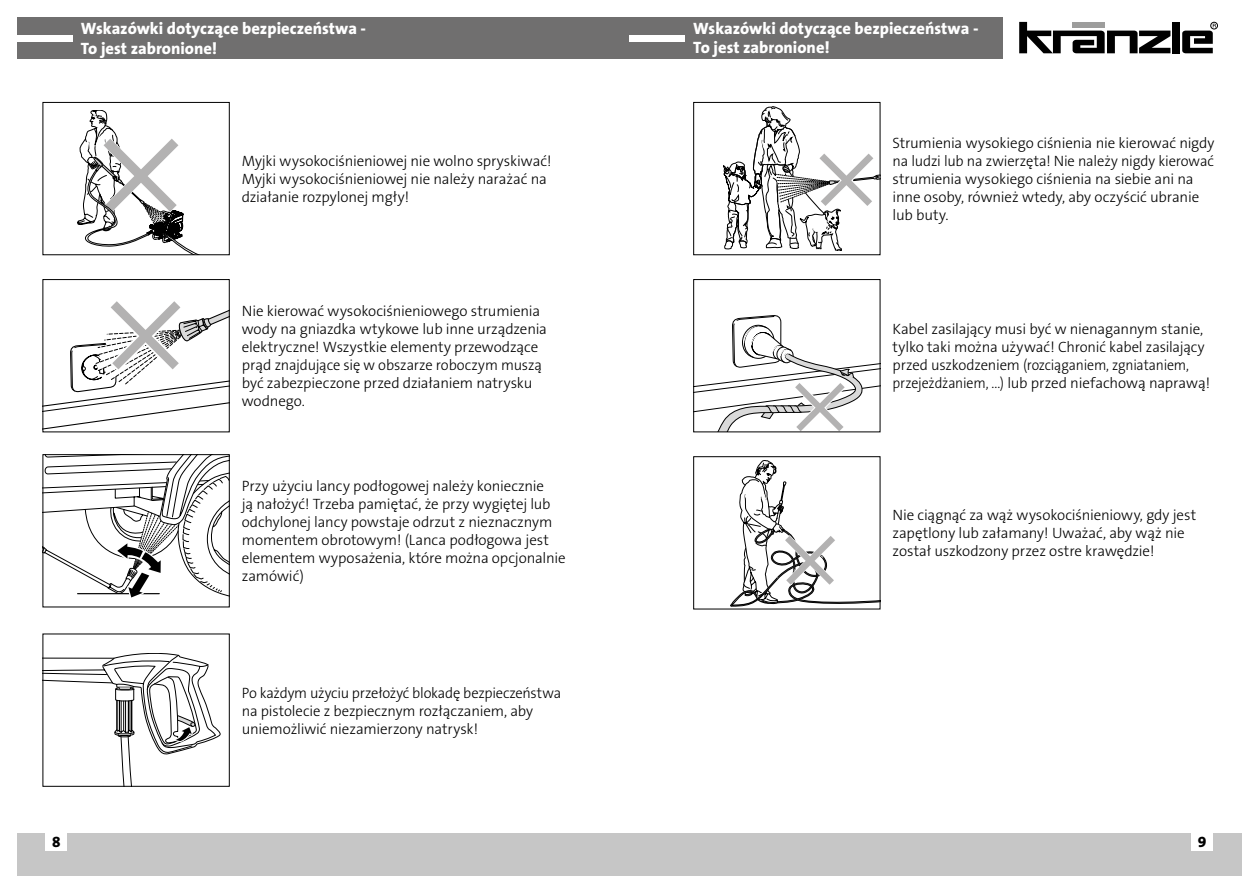
<style>
.page{position:relative;width:1259px;height:893px;background:#fff}
.page>*{position:absolute;margin:0;border:0;box-sizing:border-box;transform-origin:0 0}
.t1{font:16.5px/19.8px "The Sans LP8 Ex Bld";color:#fff}
.t2{font:15px/18px "The Sans LP3 Lig";letter-spacing:-.01em;color:#000}
.t3{font:15px "The Sans LP8 Ex Bld";color:#000}
</style>
<div class="page">
<div style="left:629px;top:833px;width:613px;height:43px;background:#c6c6c6"></div>
<div style="left:17px;top:833px;width:612px;height:43px;background:#c6c6c6"></div>
<div style="left:1191px;top:833px;width:22px;height:18px;background:#fff"></div>
<div style="left:46px;top:833px;width:21px;height:18px;background:#fff"></div>
<div style="left:17px;top:17px;width:985px;height:41px;background:#706f6f"></div>
<div style="left:17px;top:35px;width:55px;height:6px;background:#fff"></div>
<div style="left:629px;top:35px;width:56px;height:6px;background:#fff"></div>
<svg style="left:1019px;top:22px;width:151px;height:31px"></svg>
<div style="left:1172px;top:22px;width:7px;height:31px;background:#000"></div>
<div style="left:1210px;top:22px;width:7px;height:7px;border:1px solid #000;border-radius:50%"></div>
<svg style="left:1182px;top:24px;width:34px;height:29px"></svg>
<svg style="left:44px;top:301px;width:184px;height:129px"></svg>
<div style="left:42px;top:279px;width:188px;height:153px;border:1px solid #000"></div>
<svg style="left:45px;top:653px;width:175px;height:132px"></svg>
<div style="left:43px;top:634px;width:187px;height:153px;border:1px solid #000"></div>
<svg style="left:695px;top:315px;width:183px;height:115px"></svg>
<div style="left:693px;top:279px;width:187px;height:153px;border:1px solid #000"></div>
<svg style="left:730px;top:460px;width:148px;height:146px"></svg>
<div style="left:693px;top:456px;width:187px;height:153px;border:1px solid #000"></div>
<svg style="left:723px;top:106px;width:155px;height:145px"></svg>
<div style="left:693px;top:102px;width:187px;height:153px;border:1px solid #000"></div>
<svg style="left:45px;top:456px;width:183px;height:142px"></svg>
<div style="left:43px;top:454px;width:187px;height:153px;border:1px solid #000"></div>
<svg style="left:78px;top:110px;width:118px;height:143px"></svg>
<div style="left:43px;top:102px;width:187px;height:153px;border:1px solid #000"></div>
<p class="t1" style="left:81px;top:19px;width:287px">Wskazówki dotyczące bezpieczeństwa -<br>To jest zabronione!</p>
<p class="t2" style="left:242px;top:152px;width:311px">Myjki wysokociśnieniowej nie wolno spryskiwać!<br>Myjki wysokociśnieniowej nie należy narażać na działanie rozpylonej mgły!</p>
<p class="t2" style="left:242px;top:302px;width:307px">Nie kierować wysokociśnieniowego strumienia wody na gniazdka wtykowe lub inne urządzenia elektryczne! Wszystkie elementy przewodzące prąd znajdujące się w obszarze roboczym muszą być zabezpieczone przed działaniem natrysku wodnego.</p>
<p class="t2" style="left:242px;top:477px;width:325px">Przy użyciu lancy podłogowej należy koniecznie<br>ją nałożyć! Trzeba pamiętać, że przy wygiętej lub odchylonej lancy powstaje odrzut z nieznacznym momentem obrotowym! (Lanca podłogowa jest elementem wyposażenia, które można opcjonalnie zamówić)</p>
<p class="t2" style="left:242px;top:684px;width:321px">Po każdym użyciu przełożyć blokadę bezpieczeństwa na pistolecie z bezpiecznym rozłączaniem, aby uniemożliwić niezamierzony natrysk!</p>
<p class="t1" style="left:693px;top:18px;width:287px">Wskazówki dotyczące bezpieczeństwa -<br>To jest zabronione!</p>
<p class="t2" style="left:892px;top:134px;width:323px">Strumienia wysokiego ciśnienia nie kierować nigdy na ludzi lub na zwierzęta! Nie należy nigdy kierować strumienia wysokiego ciśnienia na siebie ani na inne osoby, również wtedy, aby oczyścić ubranie lub buty.</p>
<p class="t2" style="left:892px;top:320px;width:319px">Kabel zasilający musi być w nienagannym stanie, tylko taki można używać! Chronić kabel zasilający przed uszkodzeniem (rozciąganiem, zgniataniem, przejeżdżaniem, ...) lub przed niefachową naprawą!</p>
<p class="t2" style="left:892px;top:506px;width:305px">Nie ciągnąć za wąż wysokociśnieniowy, gdy jest zapętlony lub załamany! Uważać, aby wąż nie został uszkodzony przez ostre krawędzie!</p>
<p class="t3" style="left:52px;top:832px;width:10px">8</p>
<p class="t3" style="left:1198px;top:832px;width:10px">9</p>
</div>
